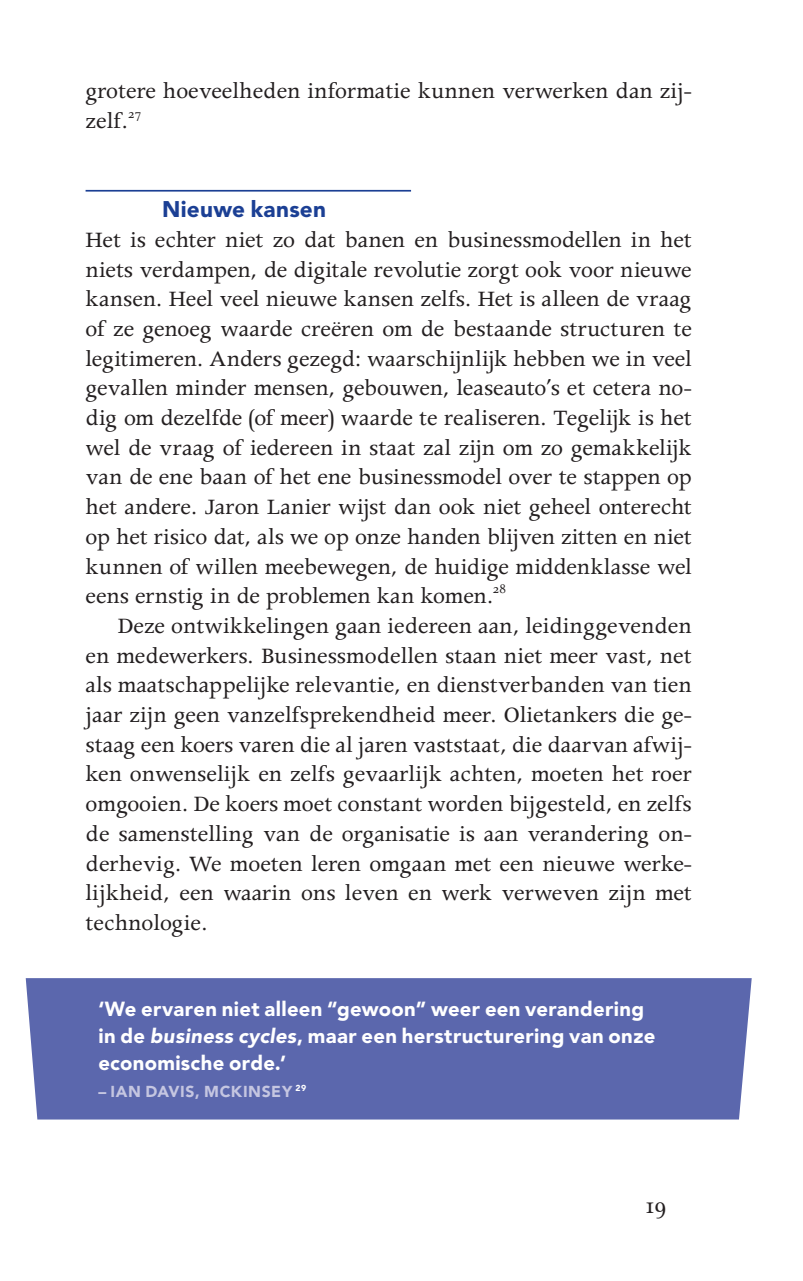
<style>
.page{position:relative;width:803px;height:1281px;background:#fff}
.page>*{position:absolute;margin:0;border:0;box-sizing:border-box;transform-origin:0 0}
.t1{font:24.75px/29.7px "Apollo MT Std";color:#231f20;text-align:justify}
.t2{font:900 22.5px "Avenir";letter-spacing:.01em;color:#1b3f94}
.t3{font:900 20.25px/27px "Avenir";letter-spacing:.015em;color:#fff}
.t4{font:900 15.75px "Avenir";letter-spacing:.04em;color:#c5c6e1}
.s1{font-style:italic}
</style>
<div class="page">
<div style="left:26px;top:978px;width:725px;height:141px;background:#5b67ad"></div>
<hr style="left:86px;top:190px;width:325px;height:2px;background:#1b3f94">
<p class="t1" style="left:86px;top:78px;width:607px">grotere hoeveelheden informatie kunnen verwerken dan zij&shy;zelf.<sup>27</sup></p>
<p class="t2" style="left:162px;top:196px;width:165px">Nieuwe kansen</p>
<p class="t1" style="left:86px;top:226px;width:607px">Het is echter niet zo dat banen en businessmodellen in het niets verdampen, de digitale revolutie zorgt ook voor nieuwe kansen. Heel veel nieuwe kansen zelfs. Het is alleen de vraag of ze genoeg waarde creëren om de bestaande structuren te legitimeren. Anders gezegd: waarschijnlijk hebben we in veel gevallen minder mensen, gebouwen, leaseauto’s et cetera no&shy;dig om dezelfde (of meer) waarde te realiseren. Tegelijk is het wel de vraag of iedereen in staat zal zijn om zo gemakkelijk van de ene baan of het ene businessmodel over te stappen op het andere. Jaron Lanier wijst dan ook niet geheel onterecht op het risico dat, als we op onze handen blijven zitten en niet kunnen of willen meebewegen, de huidige middenklasse wel eens ernstig in de problemen kan komen.<sup>28</sup></p>
<p class="t1" style="left:86px;top:612px;width:607px;text-indent:32px">Deze ontwikkelingen gaan iedereen aan, leidinggevenden en medewerkers. Businessmodellen staan niet meer vast, net als maatschappelijke relevantie, en dienstverbanden van tien jaar zijn geen vanzelfsprekendheid meer. Olietankers die ge&shy;staag een koers varen die al jaren vaststaat, die daarvan afwij&shy;ken onwenselijk en zelfs gevaarlijk achten, moeten het roer omgooien. De koers moet constant worden bijgesteld, en zelfs de samenstelling van de organisatie is aan verandering on&shy;derhevig. We moeten leren omgaan met een nieuwe werke&shy;lijkheid, een waarin ons leven en werk verweven zijn met technologie.</p>
<p class="t3" style="left:98px;top:996px;width:558px">‘We ervaren niet alleen “gewoon” weer een verandering in de <span class="s1">business cycles</span>, maar een herstructurering van onze economische orde.’</p>
<p class="t4" style="left:98px;top:1082px;width:209px">– Ian Davis, McKinsey <sup>29</sup></p>
<p class="t1" style="left:644px;top:1193px;width:24px">19</p>
</div>
